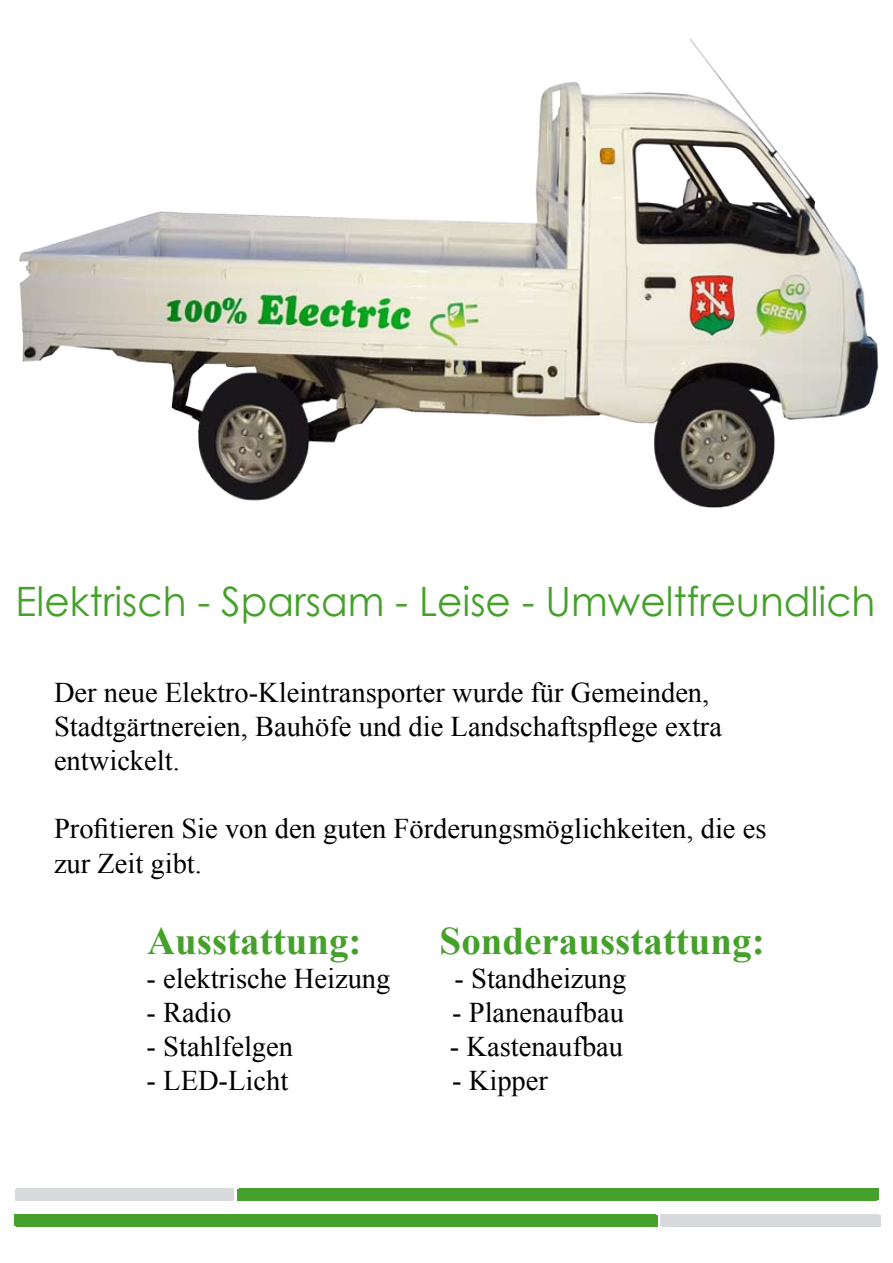
<style>
.page{position:relative;width:893px;height:1263px;background:#fff}
.page>*{position:absolute;margin:0;border:0;box-sizing:border-box;transform-origin:0 0}
.t1{font:40.5px "Century Gothic";color:#45a12b}
.t2{font:700 39px "Times New Roman";color:#45a12b}
.t3{font:28.5px/34.2px "Times New Roman";color:#000}
</style>
<div class="page">
<img style="left:18px;top:40px;width:861px;height:468px">
<div style="left:16px;top:1215px;width:641px;height:12px;background:#45a12b"></div>
<div style="left:662px;top:1215px;width:218px;height:12px;background:#d9dadb"></div>
<div style="left:15px;top:1214px;width:641px;height:12px;background:#45a12b"></div>
<div style="left:661px;top:1214px;width:218px;height:12px;background:#d9dadb"></div>
<div style="left:239px;top:1188px;width:640px;height:12px;background:#45a12b"></div>
<div style="left:16px;top:1188px;width:218px;height:12px;background:#d9dadb"></div>
<h1 class="t1" style="left:16px;top:573px;width:861px">Elektrisch - Sparsam - Leise - Umweltfreundlich</h1>
<p class="t3" style="left:54px;top:674px;width:670px">Der neue Elektro-Kleintransporter wurde für Gemeinden,<br>Stadtgärtnereien, Bauhöfe und die Landschaftspflege extra entwickelt.</p>
<p class="t3" style="left:54px;top:811px;width:714px">Profitieren Sie von den guten Förderungsmöglichkeiten, die es zur Zeit gibt.</p>
<h2 class="t2" style="left:147px;top:913px;width:216px">Ausstattung:</h2>
<h2 class="t2" style="left:440px;top:913px;width:327px">Sonderausstattung:</h2>
<p class="t3" style="left:147px;top:961px;width:245px">- elektrische Heizung</p>
<p class="t3" style="left:455px;top:961px;width:173px">- Standheizung</p>
<p class="t3" style="left:147px;top:995px;width:86px">- Radio</p>
<p class="t3" style="left:452px;top:995px;width:173px">- Planenaufbau</p>
<p class="t3" style="left:147px;top:1029px;width:148px">- Stahlfelgen</p>
<p class="t3" style="left:450px;top:1029px;width:175px">- Kastenaufbau</p>
<p class="t3" style="left:147px;top:1063px;width:143px">- LED-Licht</p>
<p class="t3" style="left:452px;top:1063px;width:97px">- Kipper</p>
</div>
